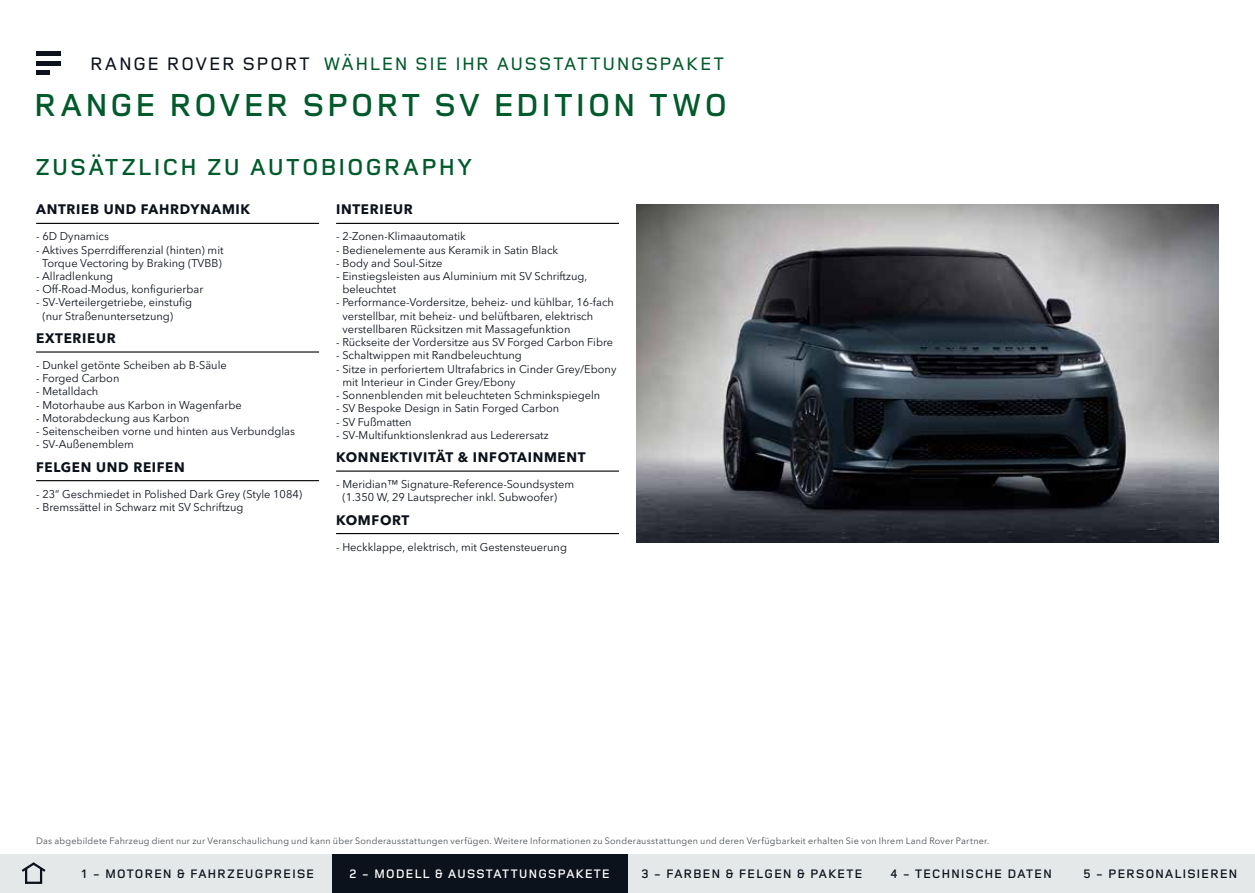
<style>
.page{position:relative;width:1255px;height:893px;background:#fff}
.page>*{position:absolute;margin:0;border:0;box-sizing:border-box;transform-origin:0 0}
.t1{font:600 33px "Land Rover Wide";letter-spacing:-.005em;color:#005a2b}
.t2{font:600 24px "Land Rover Wide";color:#005a2b}
.t3{font:500 18.75px "Land Rover Wide";color:#005a2b}
.t4{font:700 13.5px "Avenir Next W1 G";letter-spacing:.05em;color:#0c121c}
.t5{font:600 12.75px "Land Rover Wide";color:#0c121c}
.t6{font:600 12.75px "Land Rover Wide";color:#fff}
.t7{font:10.95px/13.2px "Avenir Next W1 G";color:#0c121c}
.t8{font:9px "Avenir Next W1 G";letter-spacing:.025em;color:#4a4f54}
.s1{color:#0c121c}
</style>
<div class="page">
<img style="left:636px;top:204px;width:582px;height:339px">
<svg style="left:36px;top:55px;width:24px;height:16px"></svg>
<hr style="left:36px;top:51px;width:24px;height:4px;background:#0c121c">
<hr style="left:36px;top:61px;width:24px;height:4px;background:#0c121c">
<hr style="left:36px;top:71px;width:14px;height:4px;background:#0c121c">
<div style="left:0;top:855px;width:64px;height:38px;background:#e4e8e8"></div>
<svg style="left:21px;top:862px;width:25px;height:11px"></svg>
<div style="left:25px;top:867px;width:17px;height:17px;border:2px solid #0c121c"></div>
<div style="left:64px;top:855px;width:268px;height:38px;background:#e4e8e8"></div>
<div style="left:627px;top:855px;width:249px;height:38px;background:#e4e8e8"></div>
<div style="left:876px;top:855px;width:189px;height:38px;background:#e4e8e8"></div>
<div style="left:1065px;top:855px;width:189px;height:38px;background:#e4e8e8"></div>
<div style="left:332px;top:855px;width:295px;height:38px;background:#0c121c"></div>
<hr style="left:36px;top:223px;width:283px;height:1px;background:#000">
<hr style="left:36px;top:351px;width:283px;height:2px;background:#000">
<hr style="left:36px;top:480px;width:283px;height:1px;background:#000">
<hr style="left:336px;top:223px;width:283px;height:1px;background:#000">
<hr style="left:336px;top:470px;width:283px;height:2px;background:#000">
<hr style="left:336px;top:533px;width:283px;height:1px;background:#000">
<h3 class="t3" style="left:89px;top:50px;width:637px"><span class="s1">RANGE ROVER SPORT</span> WÄHLEN SIE IHR AUSSTATTUNGSPAKET</h3>
<h1 class="t1" style="left:33px;top:82px;width:697px">RANGE ROVER SPORT SV EDITION TWO</h1>
<h2 class="t2" style="left:34px;top:150px;width:440px">ZUSÄTZLICH ZU AUTOBIOGRAPHY</h2>
<p class="t4" style="left:36px;top:199px;width:215px">ANTRIEB UND FAHRDYNAMIK</p>
<p class="t7" style="left:36px;top:229px;width:74px">- 6D Dynamics</p>
<p class="t7" style="left:36px;top:242px;width:189px;text-align:center">- Aktives Sperrdifferenzial (hinten) mit<br>Torque Vectoring by Braking (TVBB)</p>
<p class="t7" style="left:36px;top:269px;width:78px">- Allradlenkung</p>
<p class="t7" style="left:36px;top:282px;width:169px">- Off-Road-Modus, konfigurierbar</p>
<p class="t7" style="left:42px;top:295px;width:151px;text-indent:-6px">- SV-Verteilergetriebe, einstufig (nur Straßenuntersetzung)</p>
<p class="t4" style="left:36px;top:327px;width:81px">EXTERIEUR</p>
<p class="t7" style="left:36px;top:357px;width:192px">- Dunkel getönte Scheiben ab B-Säule</p>
<p class="t7" style="left:36px;top:371px;width:85px">- Forged Carbon</p>
<p class="t7" style="left:36px;top:384px;width:64px">- Metalldach</p>
<p class="t7" style="left:36px;top:397px;width:207px">- Motorhaube aus Karbon in Wagenfarbe</p>
<p class="t7" style="left:36px;top:410px;width:155px">- Motorabdeckung aus Karbon</p>
<p class="t7" style="left:36px;top:424px;width:260px">- Seitenscheiben vorne und hinten aus Verbundglas</p>
<p class="t7" style="left:36px;top:437px;width:99px">- SV-Außenemblem</p>
<p class="t4" style="left:36px;top:456px;width:150px">FELGEN UND REIFEN</p>
<p class="t7" style="left:36px;top:486px;width:267px">- 23“ Geschmiedet in Polished Dark Grey (Style 1084)</p>
<p class="t7" style="left:36px;top:499px;width:209px">- Bremssättel in Schwarz mit SV Schriftzug</p>
<p class="t4" style="left:336px;top:199px;width:78px">INTERIEUR</p>
<p class="t7" style="left:336px;top:229px;width:131px">- 2-Zonen-Klimaautomatik</p>
<p class="t7" style="left:336px;top:242px;width:224px">- Bedienelemente aus Keramik in Satin Black</p>
<p class="t7" style="left:336px;top:255px;width:108px">- Body and Soul-Sitze</p>
<p class="t7" style="left:342px;top:269px;width:246px;text-indent:-6px">- Einstiegsleisten aus Aluminium mit SV Schriftzug, beleuchtet</p>
<p class="t7" style="left:342px;top:295px;width:273px;text-indent:-6px">- Performance-Vordersitze, beheiz- und kühlbar, 16-fach verstellbar, mit beheiz- und belüftbaren, elektrisch verstellbaren Rücksitzen mit Massagefunktion</p>
<p class="t7" style="left:336px;top:335px;width:278px">- Rückseite der Vordersitze aus SV Forged Carbon Fibre</p>
<p class="t7" style="left:336px;top:348px;width:187px">- Schaltwippen mit Randbeleuchtung</p>
<p class="t7" style="left:342px;top:361px;width:275px;text-indent:-6px">- Sitze in perforiertem Ultrafabrics in Cinder Grey/Ebony mit Interieur in Cinder Grey/Ebony</p>
<p class="t7" style="left:336px;top:388px;width:266px">- Sonnenblenden mit beleuchteten Schminkspiegeln</p>
<p class="t7" style="left:336px;top:401px;width:224px">- SV Bespoke Design in Satin Forged Carbon</p>
<p class="t7" style="left:336px;top:414px;width:77px">- SV Fußmatten</p>
<p class="t7" style="left:336px;top:427px;width:214px">- SV-Multifunktionslenkrad aus Lederersatz</p>
<p class="t4" style="left:336px;top:446px;width:251px">KONNEKTIVITÄT &amp; INFOTAINMENT</p>
<p class="t7" style="left:342px;top:477px;width:233px;text-indent:-6px">- Meridian™ Signature-Reference-Soundsystem (1.350 W, 29 Lautsprecher inkl. Subwoofer)</p>
<p class="t4" style="left:336px;top:509px;width:75px">KOMFORT</p>
<p class="t7" style="left:336px;top:539px;width:232px">- Heckklappe, elektrisch, mit Gestensteuerung</p>
<p class="t8" style="left:36px;top:834px;width:954px">Das abgebildete Fahrzeug dient nur zur Veranschaulichung und kann über Sonderausstattungen verfügen. Weitere Informationen zu Sonderausstattungen und deren Verfügbarkeit erhalten Sie von Ihrem Land Rover Partner.</p>
<p class="t5" style="left:81px;top:865px;width:235px">1 - MOTOREN &amp; FAHRZEUGPREISE</p>
<p class="t6" style="left:349px;top:865px;width:263px">2 - MODELL &amp; AUSSTATTUNGSPAKETE</p>
<p class="t5" style="left:640px;top:865px;width:224px">3 - FARBEN &amp; FELGEN &amp; PAKETE</p>
<p class="t5" style="left:889px;top:865px;width:164px">4 - TECHNISCHE DATEN</p>
<p class="t5" style="left:1082px;top:865px;width:156px">5 - PERSONALISIEREN</p>
</div>
